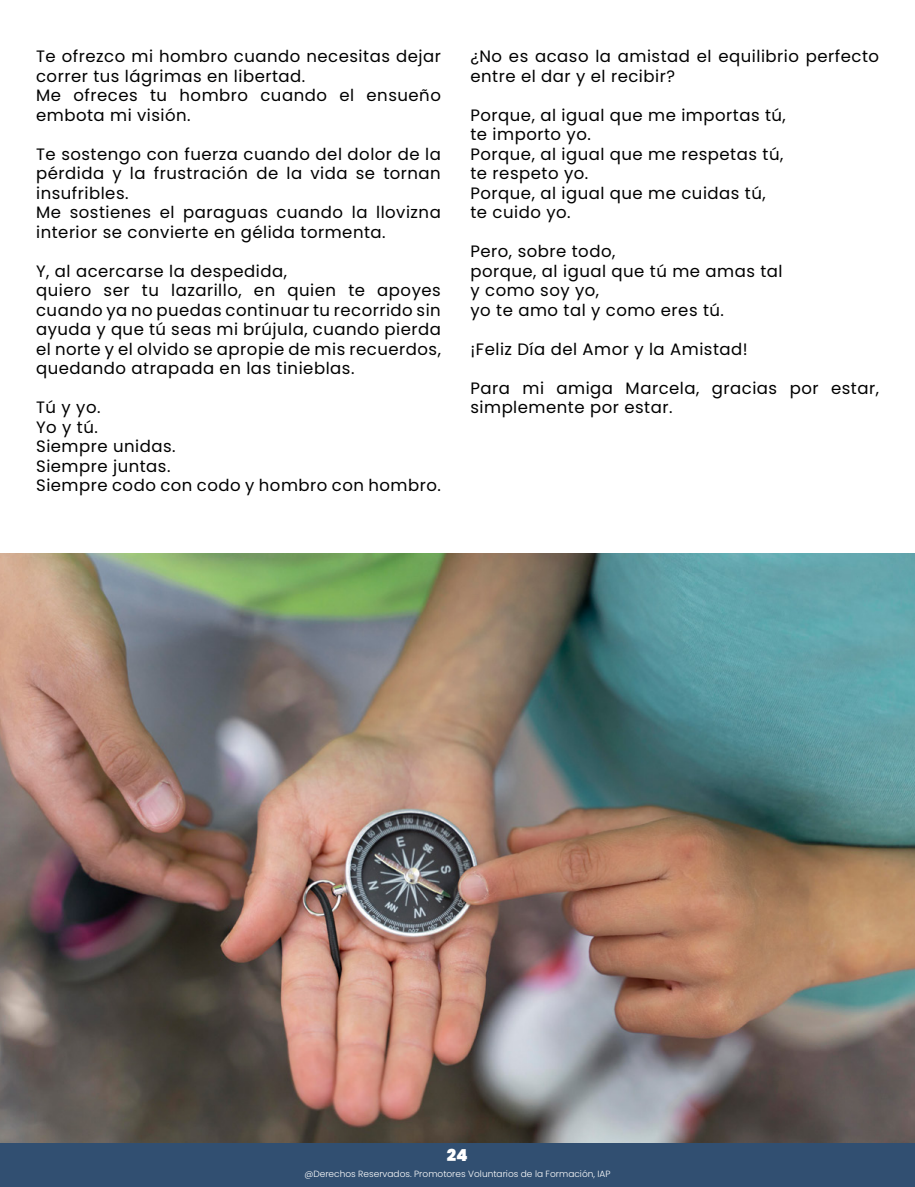
<style>
.page{position:relative;width:915px;height:1187px;background:#fff}
.page>*{position:absolute;margin:0;border:0;box-sizing:border-box;transform-origin:0 0}
.t1{font:16.5px/19.5px "Poppins";letter-spacing:.03em;color:#000101}
.t2{font:900 16.5px "Poppins";color:#fff}
.t3{font:300 9px "Poppins";color:#fff}
</style>
<div class="page">
<img style="left:0;top:554px;width:914px;height:588px">
<div style="left:0;top:1142px;width:914px;height:44px;background:#314f71"></div>
<p class="t1" style="left:36px;top:47px;width:406px">Te ofrezco mi hombro cuando necesitas dejar correr tus lágrimas en libertad.<br>Me ofreces tu hombro cuando el ensueño embota mi visión.</p>
<p class="t1" style="left:36px;top:144px;width:406px">Te sostengo con fuerza cuando del dolor de la pérdida y la frustración de la vida se tornan insufribles.<br>Me sostienes el paraguas cuando la llovizna interior se convierte en gélida tormenta.</p>
<p class="t1" style="left:36px;top:261px;width:406px">Y, al acercarse la despedida,<br>quiero ser tu lazarillo, en quien te apoyes cuando ya no puedas continuar tu recorrido sin ayuda y que tú seas mi brújula, cuando pierda el norte y el olvido se apropie de mis recuerdos, quedando atrapada en las tinieblas.</p>
<p class="t1" style="left:36px;top:398px;width:406px">Tú y yo.<br>Yo y tú.<br>Siempre unidas.<br>Siempre juntas.<br>Siempre codo con codo y hombro con hombro.</p>
<p class="t1" style="left:470px;top:47px;width:410px">¿No es acaso la amistad el equilibrio perfecto entre el dar y el recibir?</p>
<p class="t1" style="left:470px;top:105px;width:317px">Porque, al igual que me importas tú, te importo yo.<br>Porque, al igual que me respetas tú, te respeto yo.<br>Porque, al igual que me cuidas tú, te cuido yo.</p>
<p class="t1" style="left:470px;top:242px;width:313px">Pero, sobre todo,<br>porque, al igual que tú me amas tal y como soy yo,<br>yo te amo tal y como eres tú.</p>
<p class="t1" style="left:470px;top:339px;width:279px">¡Feliz Día del Amor y la Amistad!</p>
<p class="t1" style="left:470px;top:378px;width:410px">Para mi amiga Marcela, gracias por estar, simplemente por estar.</p>
<p class="t2" style="left:447px;top:1145px;width:22px">24</p>
<p class="t3" style="left:304px;top:1168px;width:307px">@Derechos Reservados. Promotores Voluntarios de la Formación, IAP</p>
</div>
